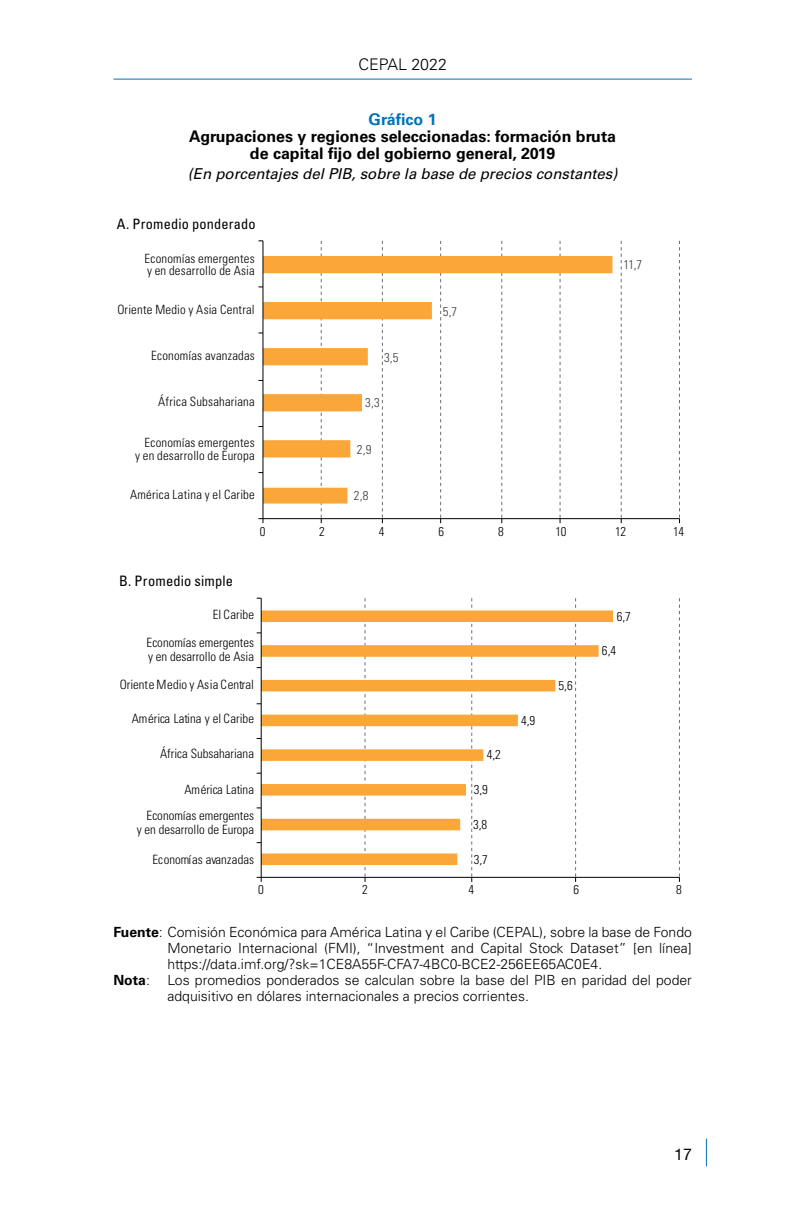
<style>
.page{position:relative;width:794px;height:1225px;background:#fff}
.page>*{position:absolute;margin:0;border:0;box-sizing:border-box;transform-origin:0 0}
.t1{font:700 16px/17px "Univers LT Std";color:#000;text-align:center}
.t2{font:300 16px "Univers LT Std";color:#000}
.t3{font:700 16px "Univers LT Std";color:#0074b6}
.t4{font:16px "Helvetica Neue";color:#000}
.t5{font:italic 15px "Univers LT Std";color:#000}
.t6{font:condensed 14.4px "Univers LT Std";letter-spacing:.015em;color:#000}
.t7{font:300 14px "Univers LT Std";color:#000}
.t8{font:300 condensed 12.8px/12.8px "Univers LT Std";color:#000;text-align:right}
.t9{font:300 condensed 12.8px "Univers LT Std";letter-spacing:.02em;color:#000}
.t10{font:300 condensed 12.8px "Univers LT Std";color:#383b3d}
.s1{font-weight:700}
</style>
<div class="page">
<hr style="left:113px;top:79px;width:579px;height:1px;background:#0074b6">
<svg style="left:706px;top:1138px;width:1px;height:28px"></svg>
<svg style="left:263px;top:256px;width:349px;height:247px"></svg>
<hr style="left:263px;top:518px;width:416px;height:1px;background:#000">
<svg style="left:321px;top:241px;width:1px;height:282px"></svg>
<svg style="left:382px;top:241px;width:1px;height:282px"></svg>
<svg style="left:440px;top:241px;width:1px;height:282px"></svg>
<svg style="left:501px;top:241px;width:1px;height:282px"></svg>
<svg style="left:559px;top:241px;width:2px;height:282px"></svg>
<svg style="left:621px;top:241px;width:1px;height:282px"></svg>
<svg style="left:679px;top:241px;width:1px;height:282px"></svg>
<hr style="left:262px;top:241px;width:1px;height:277px;background:#000">
<svg style="left:258px;top:518px;width:5px;height:5px"></svg>
<svg style="left:262px;top:610px;width:351px;height:255px"></svg>
<hr style="left:261px;top:877px;width:418px;height:1px;background:#000">
<svg style="left:364px;top:598px;width:2px;height:284px"></svg>
<svg style="left:471px;top:598px;width:1px;height:284px"></svg>
<svg style="left:575px;top:598px;width:1px;height:284px"></svg>
<svg style="left:679px;top:598px;width:1px;height:284px"></svg>
<hr style="left:261px;top:598px;width:1px;height:279px;background:#000">
<svg style="left:257px;top:877px;width:5px;height:5px"></svg>
<p class="t2" style="left:358px;top:55px;width:90px">CEPAL 2022</p>
<p class="t3" style="left:368px;top:110px;width:70px">Gráfico 1</p>
<p class="t1" style="left:189px;top:128px;width:428px">Agrupaciones y regiones seleccionadas: formación bruta de capital fijo del gobierno general, 2019</p>
<p class="t5" style="left:188px;top:165px;width:431px">(En porcentajes del PIB, sobre la base de precios constantes)</p>
<p class="t6" style="left:117px;top:214px;width:140px">A. Promedio ponderado</p>
<p class="t8" style="left:144px;top:252px;width:112px;text-align:left">Economías emergentes y en desarrollo de Asia</p>
<p class="t9" style="left:117px;top:301px;width:139px">Oriente Medio y Asia Central</p>
<p class="t8" style="left:151px;top:349px;width:105px">Economías avanzadas</p>
<p class="t8" style="left:158px;top:395px;width:98px">África Subsahariana</p>
<p class="t8" style="left:135px;top:436px;width:121px">Economías emergentes<br>y en desarrollo de Europa</p>
<p class="t8" style="left:130px;top:488px;width:126px">América Latina y el Caribe</p>
<p class="t10" style="left:384px;top:349px;width:16px">3,5</p>
<p class="t10" style="left:365px;top:395px;width:16px">3,3</p>
<p class="t10" style="left:357px;top:442px;width:16px">2,9</p>
<p class="t10" style="left:354px;top:488px;width:16px">2,8</p>
<p class="t10" style="left:443px;top:303px;width:16px">5,7</p>
<p class="t10" style="left:623px;top:257px;width:20px">11,7</p>
<p class="t6" style="left:119px;top:571px;width:116px">B. Promedio simple</p>
<p class="t8" style="left:260px;top:525px;width:7px">0</p>
<p class="t8" style="left:319px;top:525px;width:7px">2</p>
<p class="t8" style="left:379px;top:525px;width:7px">4</p>
<p class="t8" style="left:438px;top:525px;width:7px">6</p>
<p class="t8" style="left:498px;top:525px;width:7px">8</p>
<p class="t8" style="left:555px;top:525px;width:13px">10</p>
<p class="t8" style="left:615px;top:525px;width:12px">12</p>
<p class="t8" style="left:673px;top:525px;width:13px">14</p>
<p class="t8" style="left:147px;top:601px;width:109px;line-height:27.8px">El Caribe<br>Economías emergentes</p>
<p class="t8" style="left:120px;top:643px;width:136px;line-height:27.2px">y en desarrollo de Asia<br>Oriente Medio y Asia Central</p>
<p class="t8" style="left:132px;top:712px;width:124px">América Latina y el Caribe</p>
<p class="t8" style="left:160px;top:747px;width:95px">África Subsahariana</p>
<p class="t8" style="left:147px;top:777px;width:109px;line-height:25.6px">América Latina<br>Economías emergentes</p>
<p class="t8" style="left:137px;top:823px;width:119px">y en desarrollo de Europa</p>
<p class="t8" style="left:152px;top:852px;width:103px">Economías avanzadas</p>
<p class="t8" style="left:487px;top:748px;width:16px">4,2</p>
<p class="t8" style="left:474px;top:783px;width:16px">3,9</p>
<p class="t8" style="left:473px;top:818px;width:16px">3,8</p>
<p class="t8" style="left:474px;top:853px;width:16px">3,7</p>
<p class="t8" style="left:521px;top:714px;width:16px">4,9</p>
<p class="t8" style="left:558px;top:679px;width:16px">5,6</p>
<p class="t8" style="left:616px;top:610px;width:16px">6,7</p>
<p class="t8" style="left:602px;top:644px;width:16px">6,4</p>
<p class="t8" style="left:258px;top:883px;width:7px">0</p>
<p class="t8" style="left:362px;top:883px;width:7px">2</p>
<p class="t8" style="left:468px;top:883px;width:7px">4</p>
<p class="t8" style="left:573px;top:883px;width:7px">6</p>
<p class="t8" style="left:676px;top:883px;width:7px">8</p>
<p class="t7" style="left:113px;top:923px;width:580px"><span class="s1">Fuente</span>: Comisión Económica para América Latina y el Caribe (CEPAL), sobre la base de Fondo</p>
<p class="t7" style="left:167px;top:939px;width:526px">Monetario Internacional (FMI), “Investment and Capital Stock Dataset” [en línea]</p>
<p class="t7" style="left:167px;top:955px;width:436px">https://data.imf.org/?sk=1CE8A55F-CFA7-4BC0-BCE2-256EE65AC0E4.</p>
<p class="t7" style="left:113px;top:971px;width:580px"><span class="s1">Nota</span>: Los promedios ponderados se calculan sobre la base del PIB en paridad del poder</p>
<p class="t7" style="left:167px;top:987px;width:363px">adquisitivo en dólares internacionales a precios corrientes.</p>
<p class="t4" style="left:674px;top:1142px;width:19px">17</p>
</div>
